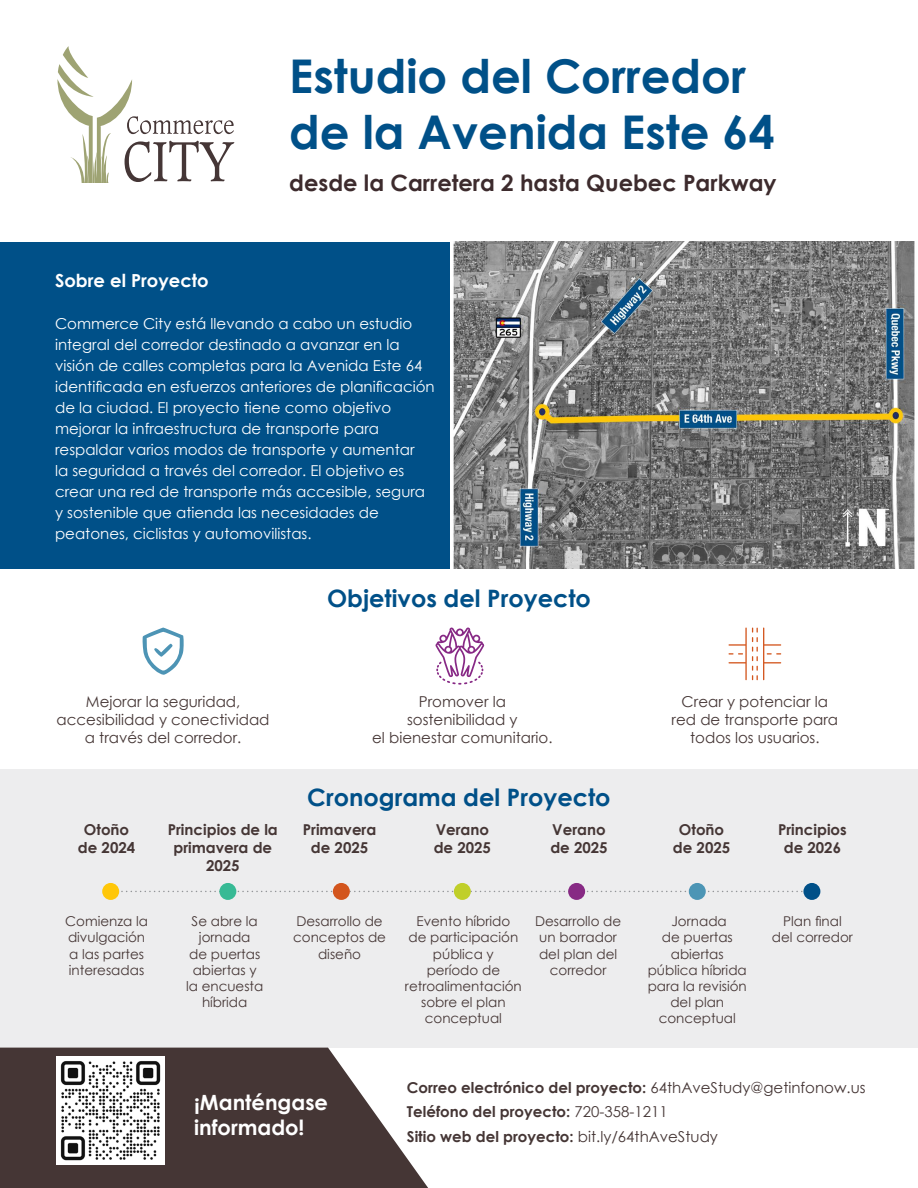
<style>
.page{position:relative;width:918px;height:1188px;background:#fff}
.page>*{position:absolute;margin:0;border:0;box-sizing:border-box;transform-origin:0 0}
.t1{font:700 46.5px/55.8px "Century Gothic";color:#005088}
.t2{font:700 24px "Century Gothic";color:#005088}
.t3{font:700 22.5px "Century Gothic";color:#3d2b2d}
.t4{font:700 21px/25.2px "Century Gothic";color:#fff}
.t5{font:700 18px "Century Gothic";color:#fff}
.t6{font:15px/21px "Century Gothic";color:#fff}
.t7{font:700 15px/18px "Century Gothic";color:#453635;text-align:center}
.t8{font:15px/18px "Century Gothic";color:#453635;text-align:center}
.t9{font:13.5px/16.2px "Century Gothic";color:#453635;text-align:center}
.s1{font-weight:400}
</style>
<div class="page">
<div style="left:0;top:770px;width:918px;height:278px;background:#ededee"></div>
<div style="left:0;top:242px;width:459px;height:326px;background:#005088"></div>
<svg style="left:57px;top:46px;width:177px;height:137px"></svg>
<svg style="left:0;top:1048px;width:428px;height:140px;background:#615453"></svg>
<img style="left:57px;top:1056px;width:108px;height:108px">
<img style="left:451px;top:242px;width:464px;height:326px">
<svg style="left:142px;top:627px;width:42px;height:48px"></svg>
<svg style="left:729px;top:628px;width:52px;height:52px"></svg>
<svg style="left:435px;top:627px;width:49px;height:58px"></svg>
<svg style="left:119px;top:891px;width:684px;height:1px"></svg>
<div style="left:102px;top:883px;width:17px;height:17px;background:#ffc709;border-radius:50%"></div>
<div style="left:454px;top:883px;width:17px;height:17px;background:#c0cf29;border-radius:50%"></div>
<div style="left:219px;top:883px;width:17px;height:17px;background:#37ba95;border-radius:50%"></div>
<div style="left:568px;top:883px;width:17px;height:17px;background:#872a84;border-radius:50%"></div>
<div style="left:333px;top:883px;width:17px;height:17px;background:#d3551d;border-radius:50%"></div>
<div style="left:689px;top:883px;width:17px;height:17px;background:#4c95b5;border-radius:50%"></div>
<div style="left:803px;top:883px;width:17px;height:17px;background:#005088;border-radius:50%"></div>
<p class="t1" style="left:289px;top:47px;width:487px">Estudio del Corredor de la Avenida Este 64</p>
<p class="t3" style="left:289px;top:166px;width:489px">desde la Carretera 2 hasta Quebec Parkway</p>
<p class="t5" style="left:55px;top:267px;width:155px">Sobre el Proyecto</p>
<p class="t6" style="left:55px;top:313px;width:381px">Commerce City está llevando a cabo un estudio integral del corredor destinado a avanzar en la visión de calles completas para la Avenida Este 64 identificada en esfuerzos anteriores de planificación de la ciudad. El proyecto tiene como objetivo mejorar la infraestructura de transporte para respaldar varios modos de transporte y aumentar<br>la seguridad a través del corredor. El objetivo es crear una red de transporte más accesible, segura y sostenible que atienda las necesidades de peatones, ciclistas y automovilistas.</p>
<p class="t2" style="left:327px;top:580px;width:265px">Objetivos del Proyecto</p>
<p class="t8" style="left:57px;top:692px;width:214px">Mejorar la seguridad, accesibilidad y conectividad a través del corredor.</p>
<p class="t8" style="left:372px;top:692px;width:182px">Promover la sostenibilidad y<br>el bienestar comunitario.</p>
<p class="t8" style="left:672px;top:692px;width:168px">Crear y potenciar la red de transporte para todos los usuarios.</p>
<p class="t2" style="left:307px;top:779px;width:305px">Cronograma del Proyecto</p>
<p class="t7" style="left:78px;top:820px;width:59px">Otoño de 2024</p>
<p class="t7" style="left:303px;top:820px;width:75px">Primavera de 2025</p>
<p class="t7" style="left:434px;top:820px;width:59px;text-align:left">Verano de 2025</p>
<p class="t7" style="left:550px;top:820px;width:59px;text-align:left">Verano de 2025</p>
<p class="t7" style="left:673px;top:820px;width:59px">Otoño de 2025</p>
<p class="t7" style="left:778px;top:820px;width:70px">Principios de 2026</p>
<p class="t7" style="left:168px;top:820px;width:112px">Principios de la primavera de<br>2025</p>
<p class="t9" style="left:65px;top:913px;width:84px;text-align:left">Comienza la divulgación a las partes interesadas</p>
<p class="t9" style="left:186px;top:913px;width:79px">Se abre la jornada<br>de puertas abiertas y la encuesta híbrida</p>
<p class="t9" style="left:293px;top:913px;width:94px">Desarrollo de conceptos de diseño</p>
<p class="t9" style="left:405px;top:913px;width:118px">Evento híbrido<br>de participación pública y<br>período de retroalimentación sobre el plan conceptual</p>
<p class="t9" style="left:535px;top:913px;width:88px">Desarrollo de un borrador del plan del corredor</p>
<p class="t9" style="left:648px;top:913px;width:101px">Jornada<br>de puertas abiertas pública híbrida para la revisión del plan conceptual</p>
<p class="t9" style="left:772px;top:913px;width:83px">Plan final del corredor</p>
<p class="t4" style="left:194px;top:1089px;width:135px">¡Manténgase informado!</p>
<p class="t7" style="left:407px;top:1078px;width:460px">Correo electrónico del proyecto: <span class="s1">64thAveStudy@getinfonow.us</span></p>
<p class="t7" style="left:407px;top:1102px;width:262px">Teléfono del proyecto: <span class="s1">720-358-1211</span></p>
<p class="t7" style="left:407px;top:1127px;width:313px">Sitio web del proyecto: <span class="s1">bit.ly/64thAveStudy</span></p>
</div>
